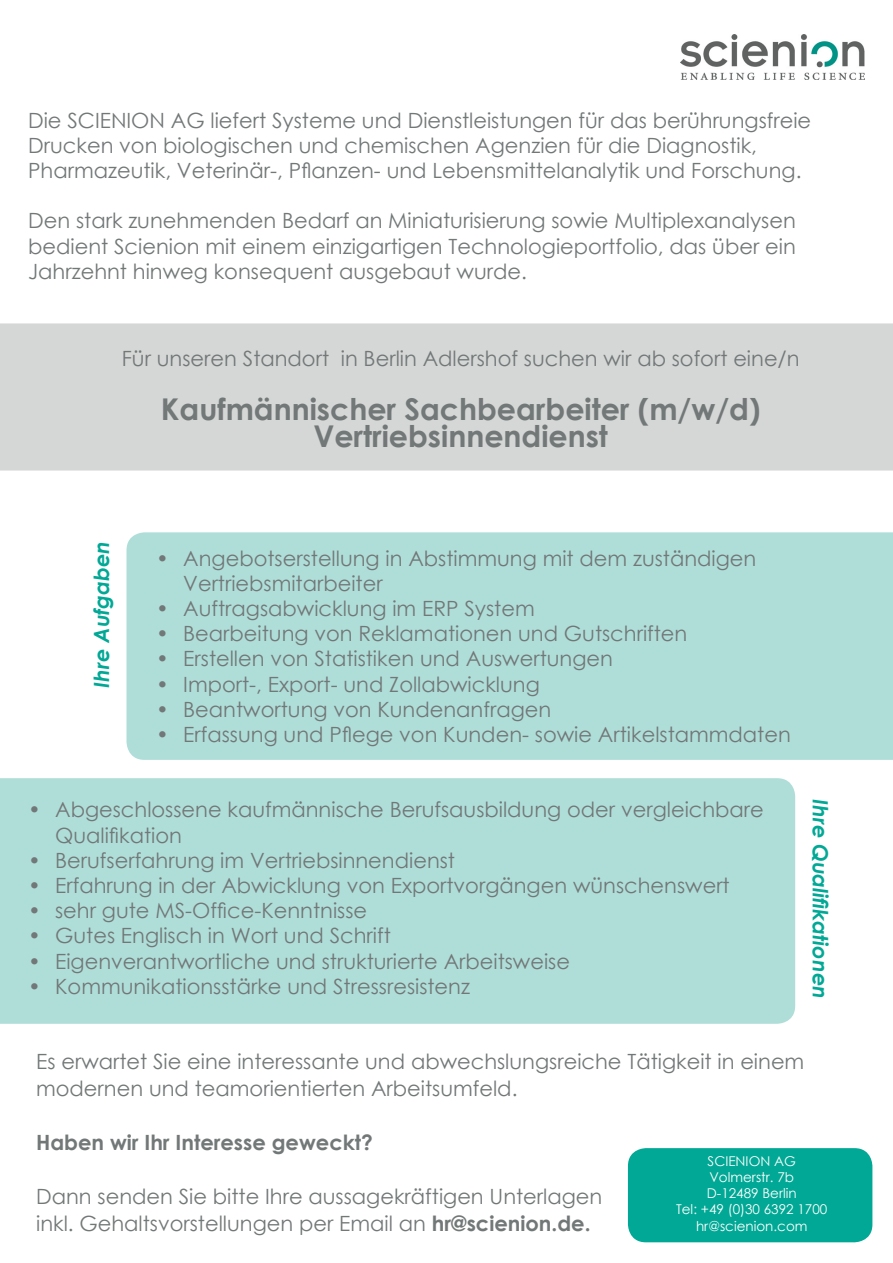
<style>
.page{position:relative;width:893px;height:1263px;background:#fff}
.page>*{position:absolute;margin:0;border:0;box-sizing:border-box;transform-origin:0 0}
.Title_small{font:700 30px/27px "Century Gothic";color:#727777;text-align:center}
.Title_small-2{font:21px/25.2px "Century Gothic";color:#727777}
.Title_small-3{font:italic 700 21px "Century Gothic";color:#00a895}
.Title_small-4{font:700 21px "Century Gothic";color:#727777}
.cellenion_text{font:13.5px "Century Gothic";color:#fff}
.s1{font-weight:700}
</style>
<div class="page">
<div style="left:0;top:323px;width:893px;height:147px;background:#d5d6d6"></div>
<img style="left:680px;top:34px;width:184px;height:46px">
<div style="left:126px;top:532px;width:767px;height:228px;background:#afded9"></div>
<div style="left:0;top:778px;width:795px;height:246px;background:#afded9"></div>
<div style="left:628px;top:1148px;width:244px;height:94px;background:#00a895;border-radius:18px"></div>
<p class="Title_small-2" style="left:28px;top:107px;width:785px">Die SCIENION AG liefert Systeme und Dienstleistungen für das berührungsfreie<br>Drucken von biologischen und chemischen Agenzien für die Diagnostik,<br>Pharmazeutik, Veterinär-, Pflanzen- und Lebensmittelanalytik und Forschung.</p>
<p class="Title_small-2" style="left:28px;top:208px;width:769px;text-align:justify">Den stark zunehmenden Bedarf an Miniaturisierung sowie Multiplexanalysen bedient Scienion mit einem einzigartigen Technologieportfolio, das über ein Jahrzehnt hinweg konsequent ausgebaut wurde.</p>
<p class="Title_small-2" style="left:122px;top:346px;width:679px">Für unseren Standort in Berlin Adlershof suchen wir ab sofort eine/n</p>
<p class="Title_small" style="left:161px;top:394px;width:601px">Kaufmännischer Sachbearbeiter (m/w/d)<br>Vertriebsinnendienst</p>
<p class="Title_small-3" style="left:86px;top:687px;width:148px;rotate:-90deg">Ihre Aufgaben</p>
<p class="Title_small-2" style="left:183px;top:545px;width:575px;text-indent:-27px">• Angebotserstellung in Abstimmung mit dem zuständigen<br>Vertriebsmitarbeiter</p>
<p class="Title_small-2" style="left:156px;top:595px;width:380px">• Auftragsabwicklung im ERP System</p>
<p class="Title_small-2" style="left:156px;top:621px;width:533px">• Bearbeitung von Reklamationen und Gutschriften</p>
<p class="Title_small-2" style="left:156px;top:646px;width:458px">• Erstellen von Statistiken und Auswertungen</p>
<p class="Title_small-2" style="left:156px;top:671px;width:385px">• Import-, Export- und Zollabwicklung</p>
<p class="Title_small-2" style="left:156px;top:696px;width:397px">• Beantwortung von Kundenanfragen</p>
<p class="Title_small-2" style="left:156px;top:721px;width:636px">• Erfassung und Pflege von Kunden- sowie Artikelstammdaten</p>
<p class="Title_small-2" style="left:55px;top:797px;width:710px;text-indent:-27px">• Abgeschlossene kaufmännische Berufsausbildung oder vergleichbare<br>Qualifikation</p>
<p class="Title_small-2" style="left:28px;top:847px;width:428px">• Berufserfahrung im Vertriebsinnendienst</p>
<p class="Title_small-2" style="left:28px;top:872px;width:703px">• Erfahrung in der Abwicklung von Exportvorgängen wünschenswert</p>
<p class="Title_small-2" style="left:28px;top:898px;width:340px">• sehr gute MS-Office-Kenntnisse</p>
<p class="Title_small-2" style="left:28px;top:923px;width:364px">• Gutes Englisch in Wort und Schrift</p>
<p class="Title_small-2" style="left:28px;top:948px;width:543px">• Eigenverantwortliche und strukturierte Arbeitsweise</p>
<p class="Title_small-2" style="left:28px;top:973px;width:443px">• Kommunikationsstärke und Stressresistenz</p>
<p class="Title_small-3" style="left:836px;top:799px;width:201px;rotate:90deg">Ihre Qualifikationen</p>
<p class="Title_small-2" style="left:36px;top:1047px;width:770px;line-height:27px">Es erwartet Sie eine interessante und abwechslungsreiche Tätigkeit in einem modernen und teamorientierten Arbeitsumfeld.</p>
<p class="Title_small-4" style="left:36px;top:1126px;width:338px">Haben wir Ihr Interesse geweckt?</p>
<p class="Title_small-2" style="left:36px;top:1183px;width:568px">Dann senden Sie bitte Ihre aussagekräftigen Unterlagen</p>
<p class="Title_small-2" style="left:36px;top:1210px;width:556px">inkl. Gehaltsvorstellungen per Email an <span class="s1">hr@scienion.de.</span></p>
<p class="cellenion_text" style="left:708px;top:1151px;width:90px">SCIENION AG</p>
<p class="cellenion_text" style="left:709px;top:1167px;width:86px">Volmerstr. 7b</p>
<p class="cellenion_text" style="left:707px;top:1184px;width:91px">D-12489 Berlin</p>
<p class="cellenion_text" style="left:676px;top:1200px;width:153px">Tel: +49 (0)30 6392 1700</p>
<p class="cellenion_text" style="left:696px;top:1216px;width:113px">hr@scienion.com</p>
</div>
